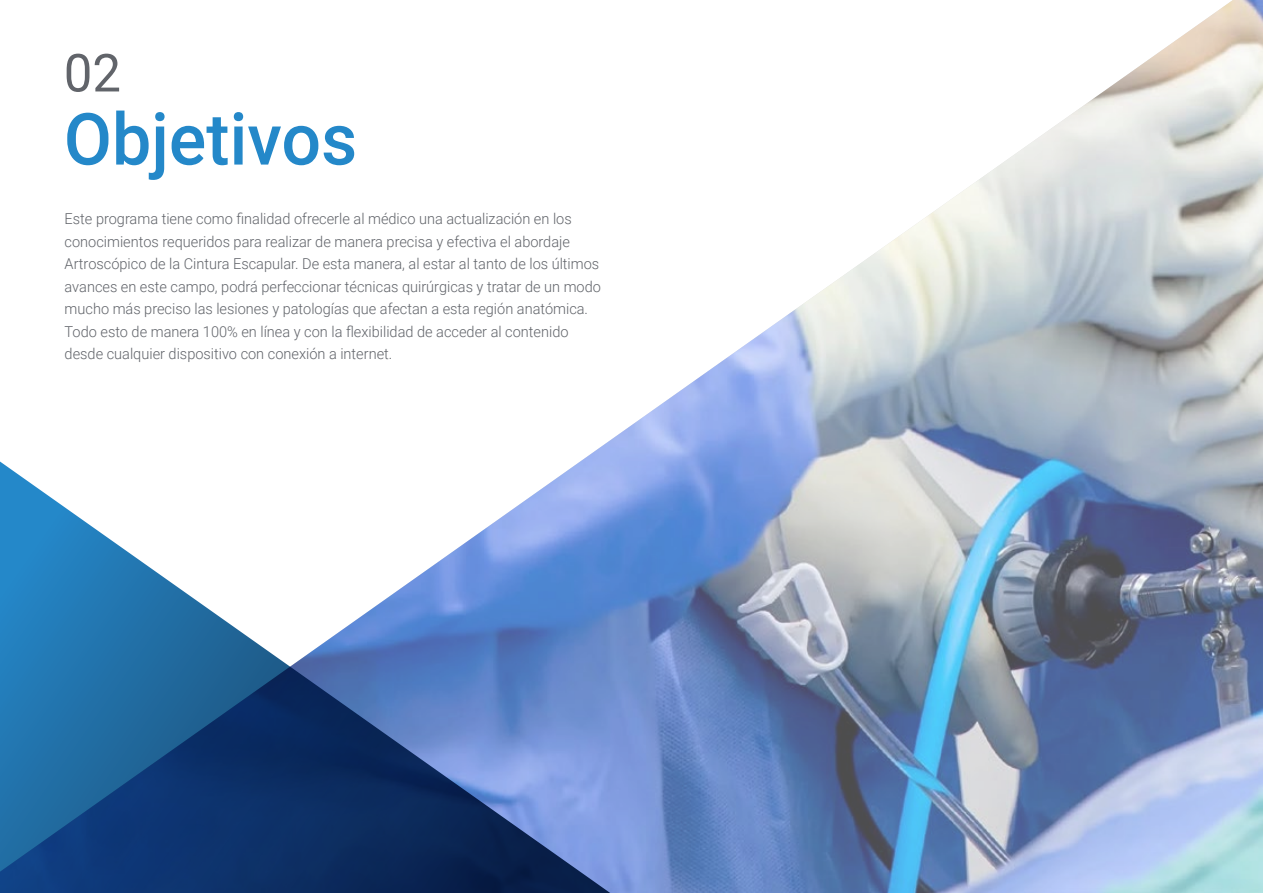
<style>
.page{position:relative;width:1263px;height:893px;background:#fff}
.page>*{position:absolute;margin:0;border:0;box-sizing:border-box;transform-origin:0 0}
.t1{font:500 72px "Roboto";color:#2488c9}
.t2{font:52.5px "Roboto";color:#61646a}
.t3{font:300 15px/22.5px "Roboto";color:#61646a}
</style>
<div class="page">
<img style="left:602px;top:0;width:661px;height:893px">
<svg style="left:0;top:446px;width:640px;height:447px"></svg>
<h2 class="t2" style="left:64px;top:36px;width:59px">02</h2>
<h1 class="t1" style="left:64px;top:89px;width:295px">Objetivos</h1>
<p class="t3" style="left:65px;top:207px;width:538px">Este programa tiene como finalidad ofrecerle al médico una actualización en los conocimientos requeridos para realizar de manera precisa y efectiva el abordaje Artroscópico de la Cintura Escapular. De esta manera, al estar al tanto de los últimos avances en este campo, podrá perfeccionar técnicas quirúrgicas y tratar de un modo mucho más preciso las lesiones y patologías que afectan a esta región anatómica.<br>Todo esto de manera 100% en línea y con la flexibilidad de acceder al contenido desde cualquier dispositivo con conexión a internet.</p>
</div>
